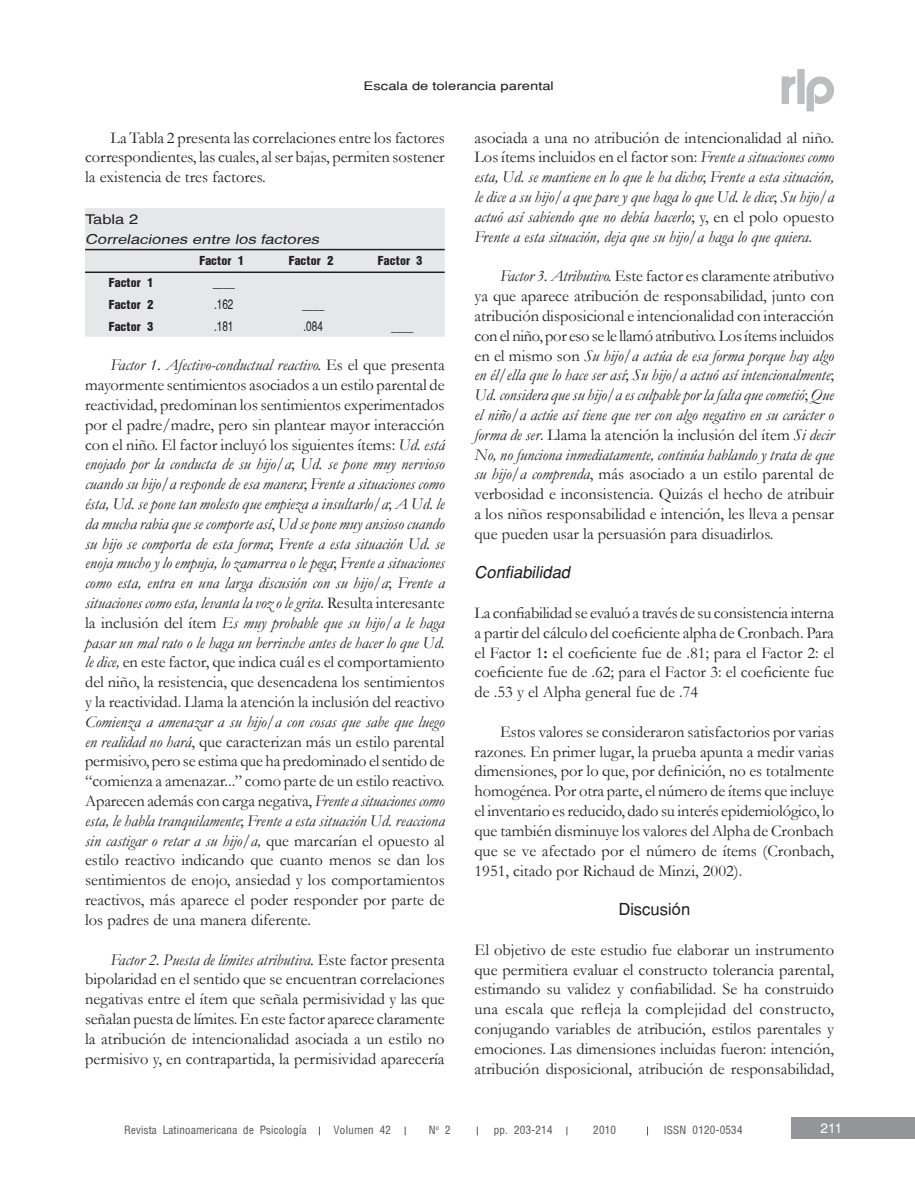
<style>
.page{position:relative;width:915px;height:1191px;background:#fff}
.page>*{position:absolute;margin:0;border:0;box-sizing:border-box;transform-origin:0 0}
.t1{font:16.5px/19.8px "Garamond";color:#231f20;text-align:justify}
.t2{font:italic 16.5px/19.8px "Garamond";color:#231f20;text-align:justify}
.t3{font:italic 16.5px "Helvetica";color:#231f20}
.t4{font:16.5px "Helvetica";color:#231f20}
.t5{font:13.5px "Helvetica Condensed Black Se";color:#231f20}
.t6{font:italic condensed 13.5px "Helvetica";color:#231f20;scale:1.5 1}
.t7{font:condensed 13.5px "Helvetica";color:#231f20;scale:.9 1}
.t8{font:condensed 13.5px "Helvetica";color:#231f20;scale:1.5 1}
.t9{font:13.5px "Helvetica";color:#fff}
.t10{font:100 condensed 12.75px "Helvetica";color:#57585a}
.t11{font:11.7px "Helvetica";color:#231f20;scale:1.25 1}
.s1{font-style:normal}
.s2{font-style:italic}
.s3{font-weight:700}
.s4{font-weight:400}
</style>
<div class="page">
<div style="left:790px;top:1117px;width:124px;height:21px;background:#939598"></div>
<svg style="left:781px;top:69px;width:52px;height:42px"></svg>
<div style="left:85px;top:208px;width:359px;height:129px;background:#e6e7e9"></div>
<hr style="left:85px;top:249px;width:359px;height:1px;background:#231f20">
<hr style="left:85px;top:271px;width:359px;height:2px;background:#231f20">
<p class="t11" style="left:363px;top:78px;width:154px">Escala de tolerancia parental</p>
<p class="t1" style="left:85px;top:127px;width:361px;text-indent:26px">La Tabla 2 presenta las correlaciones entre los factores correspondientes, las cuales, al ser bajas, permiten sostener la existencia de tres factores.</p>
<p class="t8" style="left:85px;top:211px;width:37px">Tabla 2</p>
<p class="t6" style="left:85px;top:231px;width:159px">Correlaciones entre los factores</p>
<p class="t5" style="left:199px;top:255px;width:46px">Factor 1</p>
<p class="t5" style="left:288px;top:255px;width:46px">Factor 2</p>
<p class="t5" style="left:378px;top:255px;width:46px">Factor 3</p>
<p class="t5" style="left:109px;top:277px;width:46px">Factor 1</p>
<p class="t7" style="left:213px;top:274px;width:26px">____</p>
<p class="t5" style="left:109px;top:299px;width:46px">Factor 2</p>
<p class="t7" style="left:214px;top:296px;width:23px">.162</p>
<p class="t7" style="left:302px;top:296px;width:26px">____</p>
<p class="t5" style="left:109px;top:321px;width:46px">Factor 3</p>
<p class="t7" style="left:214px;top:318px;width:23px">.181</p>
<p class="t7" style="left:303px;top:318px;width:23px">.084</p>
<p class="t7" style="left:391px;top:318px;width:26px">____</p>
<p class="t2" style="left:85px;top:355px;width:361px;text-indent:26px">Factor 1. Afectivo-conductual reactivo. <span class="s1">Es el que presenta mayormente sentimientos asociados a un estilo parental de reactividad, predominan los sentimientos experimentados por el padre/madre, pero sin plantear mayor interacción con el niño. El factor incluyó los siguientes ítems:</span> Ud. está enojado por la conducta de su hijo/a<span class="s1">;</span> Ud. se pone muy nervioso cuando su hijo/a responde de esa manera<span class="s1">;</span> Frente a situaciones como ésta, Ud. se pone tan molesto que empieza a insultarlo/a<span class="s1">;</span> A Ud. le da mucha rabia que se comporte así<span class="s1">,</span> Ud se pone muy ansioso cuando su hijo se comporta de esta forma<span class="s1">;</span> Frente a esta situación Ud. se enoja mucho y lo empuja, lo zamarrea o le pega<span class="s1">;</span> Frente a situaciones como esta, entra en una larga discusión con su hijo/a<span class="s1">;</span> Frente a situaciones como esta, levanta la voz o le grita<span class="s1">. Resulta interesante la inclusión del ítem</span> Es muy probable que su hijo/a le haga pasar un mal rato o le haga un berrinche antes de hacer lo que Ud. le dice, <span class="s1">en este factor, que indica cuál es el comportamiento del niño, la resistencia, que desencadena los sentimientos y la reactividad. Llama la atención la inclusión del reactivo</span></p>
<p class="t1" style="left:85px;top:711px;width:361px"><span class="s2">Comienza a amenazar a su hijo/a con cosas que sabe que luego en realidad no hará</span>, que caracterizan más un estilo parental permisivo, pero se estima que ha predominado el sentido de “comienza a amenazar...” como parte de un estilo reactivo.<br>Aparecen además con carga negativa, <span class="s2">Frente a situaciones como esta, le habla tranquilamente</span>; <span class="s2">Frente a esta situación Ud. reacciona sin castigar o retar a su hijo/a,</span> que marcarían el opuesto al estilo reactivo indicando que cuanto menos se dan los sentimientos de enojo, ansiedad y los comportamientos reactivos, más aparece el poder responder por parte de los padres de una manera diferente.</p>
<p class="t1" style="left:85px;top:949px;width:361px;text-indent:26px"><span class="s2">Factor 2. Puesta de límites atributiva.</span> Este factor presenta bipolaridad en el sentido que se encuentran correlaciones negativas entre el ítem que señala permisividad y las que señalan puesta de límites. En este factor aparece claramente la atribución de intencionalidad asociada a un estilo no permisivo y, en contrapartida, la permisividad aparecería</p>
<p class="t2" style="left:474px;top:127px;width:361px"><span class="s1">asociada a una no atribución de intencionalidad al niño.<br>Los ítems incluidos en el factor son:</span> Frente a situaciones como esta, Ud. se mantiene en lo que le ha dicho<span class="s1">;</span> Frente a esta situación, le dice a su hijo/a que pare y que haga lo que Ud. le dice<span class="s1">;</span> Su hijo/a actuó así sabiendo que no debía hacerlo<span class="s1">; y, en el polo opuesto </span>Frente a esta situación, deja que su hijo/a haga lo que quiera<span class="s1">.</span></p>
<p class="t1" style="left:474px;top:266px;width:361px;text-indent:26px"><span class="s2">Factor 3. Atributivo.</span> Este factor es claramente atributivo ya que aparece atribución de responsabilidad, junto con atribución disposicional e intencionalidad con interacción con el niño, por eso se le llamó atributivo. Los ítems incluidos en el mismo son <span class="s2">Su hijo/a actúa de esa forma porque hay algo en él/ella que lo hace ser así</span>; <span class="s2">Su hijo/a actuó así intencionalmente</span>; <span class="s2">Ud. considera que su hijo/a es culpable por la falta que cometió</span>; <span class="s2">Que el niño/a actúe así tiene que ver con algo negativo en su carácter o forma de ser</span>. Llama la atención la inclusión del ítem <span class="s2">Si decir No, no funciona inmediatamente, continúa hablando y trata de que su hijo/a comprenda</span>, más asociado a un estilo parental de verbosidad e inconsistencia. Quizás el hecho de atribuir a los niños responsabilidad e intención, les lleva a pensar que pueden usar la persuasión para disuadirlos.</p>
<p class="t3" style="left:474px;top:562px;width:101px">Confiabilidad</p>
<p class="t1" style="left:474px;top:602px;width:361px">La confiabilidad se evaluó a través de su consistencia interna a partir del cálculo del coeficiente alpha de Cronbach. Para el Factor 1<span class="s3">:</span> el coeficiente fue de .81; para el Factor 2: el coeficiente fue de .62; para el Factor 3: el coeficiente fue de .53 y el Alpha general fue de .74</p>
<p class="t1" style="left:474px;top:721px;width:361px;text-indent:26px">Estos valores se consideraron satisfactorios por varias razones. En primer lugar, la prueba apunta a medir varias dimensiones, por lo que, por definición, no es totalmente homogénea. Por otra parte, el número de ítems que incluye el inventario es reducido, dado su interés epidemiológico, lo que también disminuye los valores del Alpha de Cronbach que se ve afectado por el número de ítems (Cronbach, 1951, citado por Richaud de Minzi, 2002).</p>
<p class="t4" style="left:618px;top:899px;width:73px">Discusión</p>
<p class="t1" style="left:474px;top:939px;width:361px">El objetivo de este estudio fue elaborar un instrumento que permitiera evaluar el constructo tolerancia parental, estimando su validez y confiabilidad. Se ha construido una escala que refleja la complejidad del constructo, conjugando variables de atribución, estilos parentales y emociones. Las dimensiones incluidas fueron: intención, atribución disposicional, atribución de responsabilidad,</p>
<p class="t10" style="left:124px;top:1122px;width:184px">Revista Latinoamericana de Psicolog<span class="s4">í</span>a</p>
<p class="t10" style="left:333px;top:1122px;width:59px">Volumen 42</p>
<p class="t10" style="left:428px;top:1122px;width:24px">N<sup>o</sup> 2</p>
<p class="t10" style="left:493px;top:1122px;width:61px">pp. 203-214</p>
<p class="t10" style="left:593px;top:1122px;width:25px">2010</p>
<p class="t10" style="left:663px;top:1122px;width:81px">ISSN 0120-0534</p>
<p class="t9" style="left:820px;top:1120px;width:23px">211</p>
</div>
